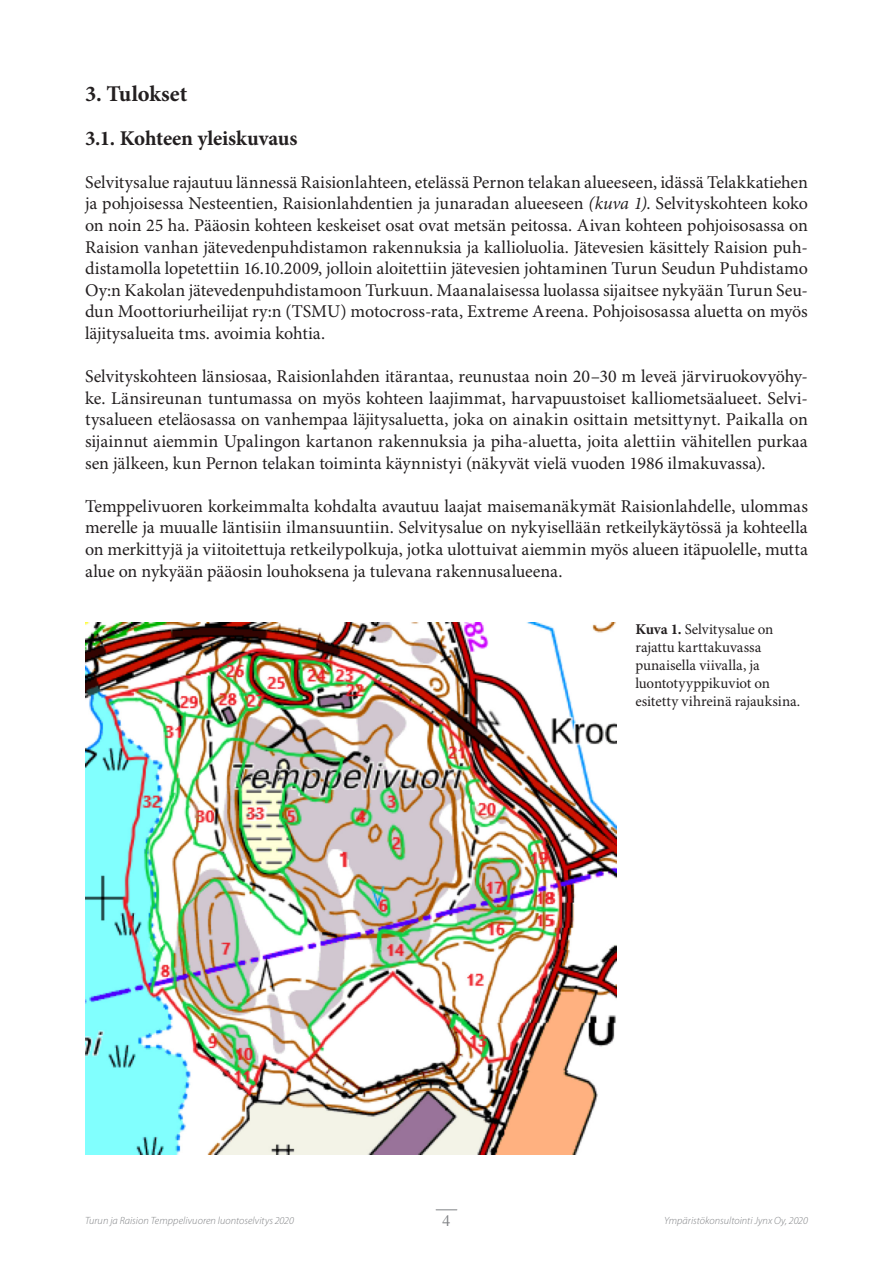
<style>
.page{position:relative;width:893px;height:1263px;background:#fff}
.page>*{position:absolute;margin:0;border:0;box-sizing:border-box;transform-origin:0 0}
.t1{font:700 22.5px "Minion Pro";color:#231f20}
.t2{font:700 21px "Minion Pro";letter-spacing:-.005em;color:#231f20}
.t3{font:18px/21.6px "Minion Pro";color:#231f20;text-align:justify}
.t4{font:15.75px "Times";color:#808285}
.t5{font:15px/18px "Minion Pro";color:#231f20}
.t6{font:italic 300 10.5px "Myriad Pro";letter-spacing:.005em;color:#808285}
.s1{font-style:italic}
.s2{font-weight:700}
</style>
<div class="page">
<svg style="left:436px;top:1209px;width:21px;height:1px"></svg>
<img style="left:85px;top:623px;width:532px;height:532px">
<p class="t1" style="left:85px;top:81px;width:104px">3. Tulokset</p>
<p class="t2" style="left:85px;top:125px;width:214px">3.1. Kohteen yleiskuvaus</p>
<p class="t3" style="left:85px;top:172px;width:724px">Selvitysalue rajautuu lännessä Raisionlahteen, etelässä Pernon telakan alueeseen, idässä Telakkatiehen ja pohjoisessa Nesteentien, Raisionlahdentien ja junaradan alueeseen <span class="s1">(kuva 1)</span>. Selvityskohteen koko on noin 25 ha. Pääosin kohteen keskeiset osat ovat metsän peitossa. Aivan kohteen pohjoisosassa on Raision vanhan jätevedenpuhdistamon rakennuksia ja kallioluolia. Jätevesien käsittely Raision puh&shy;distamolla lopetettiin 16.10.2009, jolloin aloitettiin jätevesien johtaminen Turun Seudun Puhdistamo Oy:n Kakolan jätevedenpuhdistamoon Turkuun. Maanalaisessa luolassa sijaitsee nykyään Turun Seu&shy;dun Moottoriurheilijat ry:n (TSMU) motocross-rata, Extreme Areena. Pohjoisosassa aluetta on myös läjitysalueita tms. avoimia kohtia.</p>
<p class="t3" style="left:85px;top:366px;width:724px">Selvityskohteen länsiosaa, Raisionlahden itärantaa, reunustaa noin 20–30 m leveä järviruokovyöhy&shy;ke. Länsireunan tuntumassa on myös kohteen laajimmat, harvapuustoiset kalliometsäalueet. Selvi&shy;tysalueen eteläosassa on vanhempaa läjitysaluetta, joka on ainakin osittain metsittynyt. Paikalla on sijainnut aiemmin Upalingon kartanon rakennuksia ja piha-aluetta, joita alettiin vähitellen purkaa sen jälkeen, kun Pernon telakan toiminta käynnistyi (näkyvät vielä vuoden 1986 ilmakuvassa).</p>
<p class="t3" style="left:85px;top:496px;width:724px">Temppelivuoren korkeimmalta kohdalta avautuu laajat maisemanäkymät Raisionlahdelle, ulommas merelle ja muualle läntisiin ilmansuuntiin. Selvitysalue on nykyisellään retkeilykäytössä ja kohteella on merkittyjä ja viitoitettuja retkeilypolkuja, jotka ulottuivat aiemmin myös alueen itäpuolelle, mutta alue on nykyään pääosin louhoksena ja tulevana rakennusalueena.</p>
<p class="t5" style="left:635px;top:621px;width:166px"><span class="s2">Kuva 1.</span> Selvitysalue on rajattu karttakuvassa punaisella viivalla, ja luontotyyppikuviot on esitetty vihreinä rajauksina.</p>
<p class="t6" style="left:85px;top:1215px;width:210px">Turun ja Raision Temppelivuoren luontoselvitys 2020</p>
<p class="t4" style="left:443px;top:1205px;width:9px">4</p>
<p class="t6" style="left:664px;top:1215px;width:145px">Ympäristökonsultointi Jynx Oy, 2020</p>
</div>
